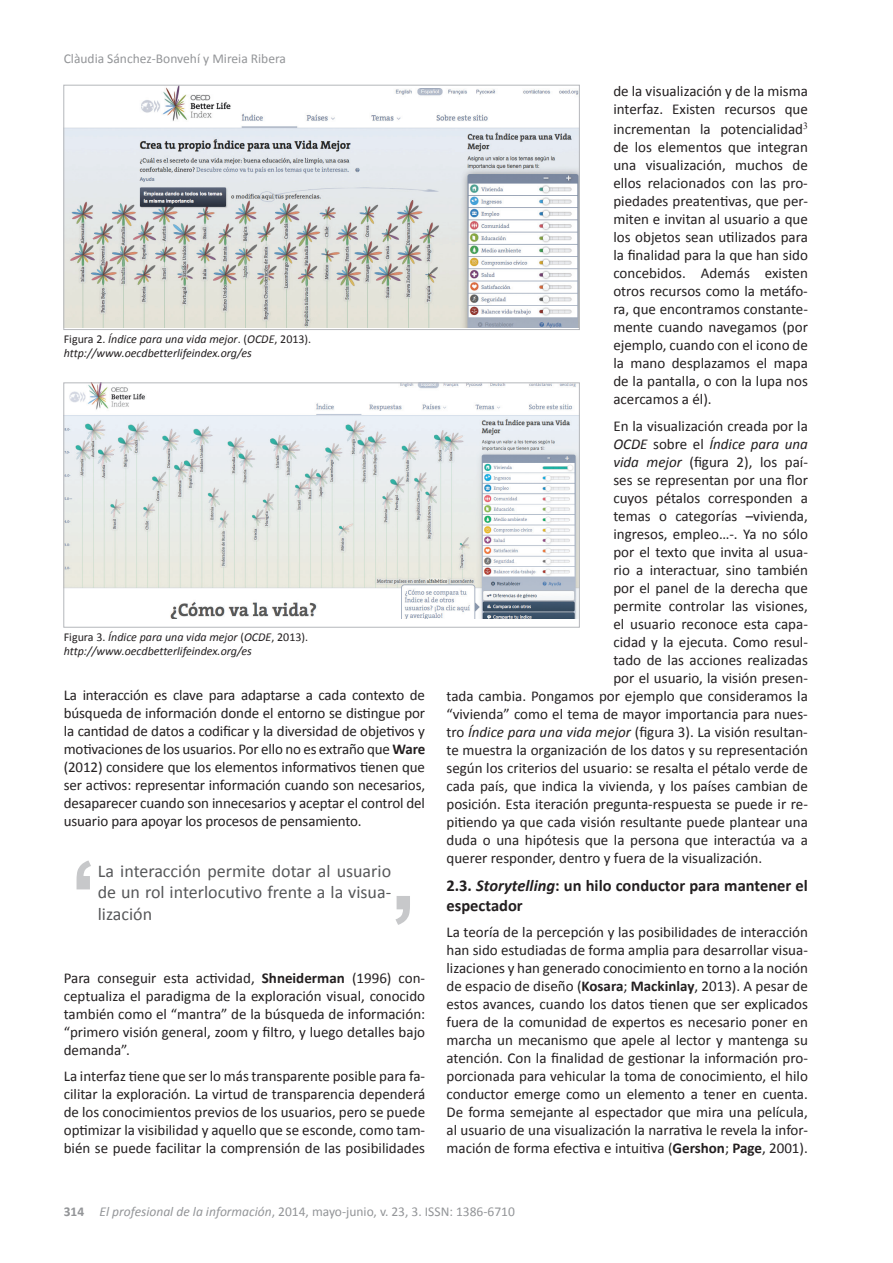
<style>
.page{position:relative;width:893px;height:1263px;background:#fff}
.page>*{position:absolute;margin:0;border:0;box-sizing:border-box;transform-origin:0 0}
.t1{font:18px/21.6px "Calibri";color:#57585a;text-align:justify}
.t2{font:700 16.5px/19.8px "Calibri";color:#231f20}
.t3{font:15px/18px "Calibri";color:#231f20;text-align:justify}
.t4{font:italic 15px "Calibri";color:#231f20}
.t5{font:13.5px "Calibri";color:#939598}
.t6{font:italic 12px/14.4px "Calibri";color:#231f20}
.s1{font-style:normal}
.s2{font-weight:700}
.s3{font-style:italic}
</style>
<div class="page">
<img style="left:65px;top:87px;width:513px;height:241px">
<div style="left:63px;top:85px;width:517px;height:245px;border:1px solid #b5b7bb"></div>
<img style="left:65px;top:384px;width:513px;height:234px">
<div style="left:63px;top:382px;width:517px;height:246px;border:1px solid #b5b7bb"></div>
<svg style="left:395px;top:896px;width:15px;height:29px"></svg>
<svg style="left:77px;top:860px;width:14px;height:29px"></svg>
<p class="t5" style="left:64px;top:50px;width:224px">Clàudia Sánchez-Bonvehí y Mireia Ribera</p>
<p class="t6" style="left:64px;top:331px;width:249px"><span class="s1">Figura 2.</span> Índice para una vida mejor<span class="s1">. (</span>OCDE<span class="s1">, 2013). </span>http://www.oecdbetterlifeindex.org/es</p>
<p class="t6" style="left:64px;top:629px;width:246px"><span class="s1">Figura 3.</span> Índice para una vida mejor <span class="s1">(</span>OCDE<span class="s1">, 2013). </span>http://www.oecdbetterlifeindex.org/es</p>
<p class="t3" style="left:64px;top:686px;width:363px">La interacción es clave para adaptarse a cada contexto de búsqueda de información donde el entorno se distingue por la cantidad de datos a codificar y la diversidad de objetivos y motivaciones de los usuarios. Por ello no es extraño que <span class="s2">Ware </span>(2012) considere que los elementos informativos tienen que ser activos: representar información cuando son necesarios, desaparecer cuando son innecesarios y aceptar el control del usuario para apoyar los procesos de pensamiento.</p>
<p class="t1" style="left:98px;top:860px;width:295px">La interacción permite dotar al usuario de un rol interlocutivo frente a la visua&shy;lización</p>
<p class="t3" style="left:64px;top:969px;width:363px">Para conseguir esta actividad, <span class="s2">Shneiderman</span> (1996) con&shy;ceptualiza el paradigma de la exploración visual, conocido también como el “mantra” de la búsqueda de información: “primero visión general, zoom y filtro, y luego detalles bajo demanda”.</p>
<p class="t3" style="left:64px;top:1067px;width:363px">La interfaz tiene que ser lo más transparente posible para fa&shy;cilitar la exploración. La virtud de transparencia dependerá de los conocimientos previos de los usuarios, pero se puede optimizar la visibilidad y aquello que se esconde, como tam&shy;bién se puede facilitar la comprensión de las posibilidades</p>
<p class="t3" style="left:613px;top:82px;width:196px">de la visualización y de la misma interfaz. Existen recursos que</p>
<p class="t3" style="left:613px;top:120px;width:196px">incrementan la potencialidad<sup>3 </sup>de los elementos que integran una visualización, muchos de ellos relacionados con las pro&shy;piedades preatentivas, que per&shy;miten e invitan al usuario a que los objetos sean utilizados para la finalidad para la que han sido concebidos. Además existen otros recursos como la metáfo&shy;ra, que encontramos constante&shy;mente cuando navegamos (por ejemplo, cuando con el icono de la mano desplazamos el mapa de la pantalla, o con la lupa nos acercamos a él).</p>
<p class="t3" style="left:613px;top:417px;width:196px">En la visualización creada por la</p>
<p class="t4" style="left:613px;top:434px;width:196px">OCDE <span class="s1">sobre el</span> Índice para una</p>
<p class="t3" style="left:613px;top:453px;width:196px"><span class="s3">vida mejor</span> (figura 2), los paí-</p>
<p class="t3" style="left:613px;top:471px;width:196px">ses se representan por una flor</p>
<p class="t3" style="left:613px;top:489px;width:196px">cuyos pétalos corresponden a</p>
<p class="t3" style="left:613px;top:507px;width:196px">temas o categorías –vivienda,</p>
<p class="t3" style="left:613px;top:525px;width:196px">ingresos, empleo…-. Ya no sólo</p>
<p class="t3" style="left:613px;top:543px;width:196px">por el texto que invita al usua-</p>
<p class="t3" style="left:613px;top:561px;width:196px">rio a interactuar, sino también</p>
<p class="t3" style="left:613px;top:579px;width:196px">por el panel de la derecha que</p>
<p class="t3" style="left:613px;top:597px;width:196px">permite controlar las visiones,</p>
<p class="t3" style="left:613px;top:615px;width:196px">el usuario reconoce esta capa-</p>
<p class="t3" style="left:613px;top:633px;width:196px">cidad y la ejecuta. Como resul-</p>
<p class="t3" style="left:613px;top:651px;width:196px">tado de las acciones realizadas</p>
<p class="t3" style="left:613px;top:669px;width:196px">por el usuario, la visión presen-</p>
<p class="t3" style="left:446px;top:687px;width:363px">tada cambia. Pongamos por ejemplo que consideramos la</p>
<p class="t3" style="left:446px;top:705px;width:363px">“vivienda” como el tema de mayor importancia para nues-</p>
<p class="t3" style="left:446px;top:723px;width:363px">tro <span class="s3">Índice para una vida mejor</span> (figura 3). La visión resultan-</p>
<p class="t3" style="left:446px;top:741px;width:363px">te muestra la organización de los datos y su representación</p>
<p class="t3" style="left:446px;top:759px;width:363px">según los criterios del usuario: se resalta el pétalo verde de</p>
<p class="t3" style="left:446px;top:777px;width:363px">cada país, que indica la vivienda, y los países cambian de</p>
<p class="t3" style="left:446px;top:795px;width:363px">posición. Esta iteración pregunta-respuesta se puede ir re-</p>
<p class="t3" style="left:446px;top:813px;width:363px">pitiendo ya que cada visión resultante puede plantear una</p>
<p class="t3" style="left:446px;top:831px;width:363px">duda o una hipótesis que la persona que interactúa va a</p>
<p class="t3" style="left:446px;top:849px;width:317px">querer responder, dentro y fuera de la visualización.</p>
<p class="t2" style="left:446px;top:876px;width:363px">2.3. <span class="s3">Storytelling</span>: un hilo conductor para mantener el espectador</p>
<p class="t3" style="left:446px;top:923px;width:363px">La teoría de la percepción y las posibilidades de interacción han sido estudiadas de forma amplia para desarrollar visua&shy;lizaciones y han generado conocimiento en torno a la noción de espacio de diseño (<span class="s2">Kosara</span>; <span class="s2">Mackinlay</span>, 2013). A pesar de estos avances, cuando los datos tienen que ser explicados fuera de la comunidad de expertos es necesario poner en marcha un mecanismo que apele al lector y mantenga su atención. Con la finalidad de gestionar la información pro&shy;porcionada para vehicular la toma de conocimiento, el hilo conductor emerge como un elemento a tener en cuenta.<br>De forma semejante al espectador que mira una película, al usuario de una visualización la narrativa le revela la infor&shy;mación de forma efectiva e intuitiva (<span class="s2">Gershon</span>; <span class="s2">Page</span>, 2001).</p>
<p class="t5" style="left:64px;top:1203px;width:453px"><span class="s2">314</span> <span class="s3">El profesional de la información</span>, 2014, mayo-junio, v. 23, 3. ISSN: 1386-6710</p>
</div>
